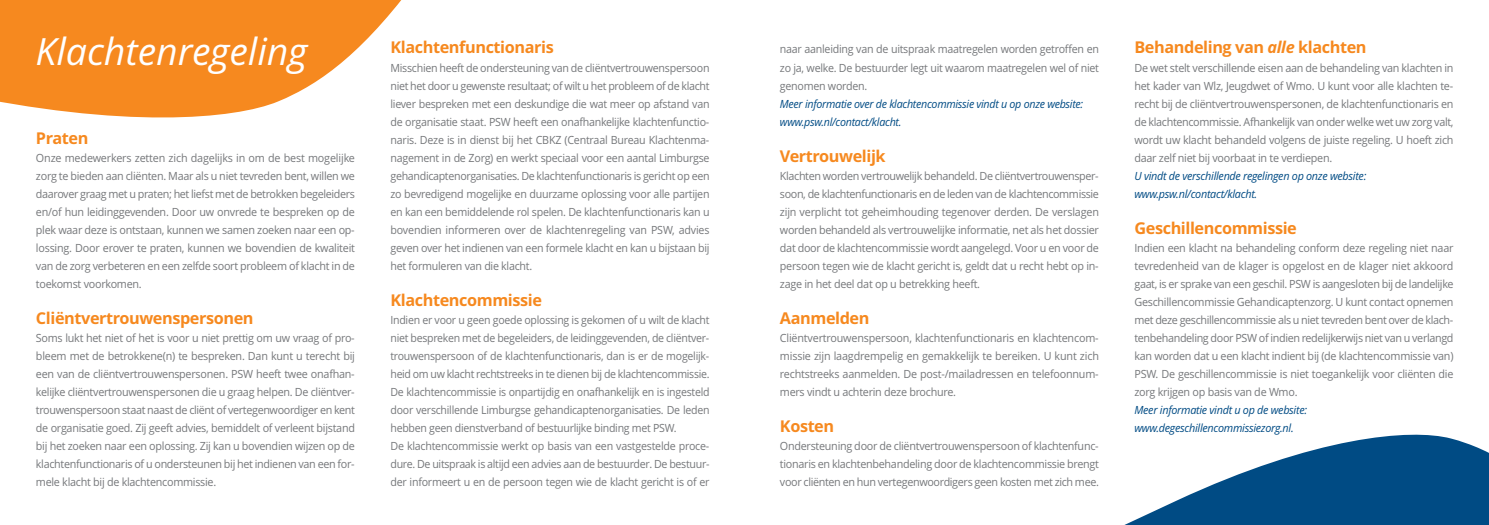
<style>
.page{position:relative;width:1489px;height:525px;background:#fff}
.page>*{position:absolute;margin:0;border:0;box-sizing:border-box;transform-origin:0 0}
.t1{font:italic 37.5px "Open Sans";color:#fff}
.t2{font:700 16.25px "Open Sans";letter-spacing:-.025em;color:#f6891f}
.t3{font:11.25px/18px "Open Sans";letter-spacing:-.025em;color:#76787b;text-align:justify;scale:.96 1}
.t4{font:11.25px/18px "Open Sans";letter-spacing:-.025em;color:#76787b;text-align:justify;scale:.95 1}
.t5{font:11.25px/18px "Open Sans";letter-spacing:-.025em;color:#76787b;scale:.94 1}
.t6{font:italic 11.25px/18px "Open Sans";letter-spacing:-.025em;color:#004b84;scale:.96 1}
.t7{font:italic 11.25px/18px "Open Sans";letter-spacing:-.025em;color:#004b84;scale:.95 1}
.s1{font-style:italic}
</style>
<div class="page">
<svg style="left:1126px;top:434px;width:362px;height:90px;fill:#004b84"></svg>
<svg style="left:0;top:0;width:402px;height:118px;fill:#f6891f"></svg>
<h1 class="t1" style="left:35px;top:30px;width:273px">Klachtenregeling</h1>
<h2 class="t2" style="left:36px;top:128px;width:54px">Praten</h2>
<p class="t3" style="left:36px;top:149px;width:334px">Onze medewerkers zetten zich dagelijks in om de best mogelijke zorg te bieden aan cliënten. Maar als u niet tevreden bent, willen we daarover graag met u praten; het liefst met de betrokken begeleiders en/of hun leidinggevenden. Door uw onvrede te bespreken op de plek waar deze is ontstaan, kunnen we samen zoeken naar een op&shy;lossing. Door erover te praten, kunnen we bovendien de kwaliteit van de zorg verbeteren en een zelfde soort probleem of klacht in de toekomst voorkomen.</p>
<h2 class="t2" style="left:36px;top:308px;width:219px">Cliëntvertrouwenspersonen</h2>
<p class="t3" style="left:36px;top:329px;width:334px">Soms lukt het niet of het is voor u niet prettig om uw vraag of pro&shy;bleem met de betrokkene(n) te bespreken. Dan kunt u terecht bij een van de cliëntvertrouwenspersonen. PSW heeft twee onafhan&shy;kelijke cliëntvertrouwenspersonen die u graag helpen. De cliëntver&shy;trouwenspersoon staat naast de cliënt of vertegenwoordiger en kent de organisatie goed. Zij geeft advies, bemiddelt of verleent bijstand bij het zoeken naar een oplossing. Zij kan u bovendien wijzen op de klachtenfunctionaris of u ondersteunen bij het indienen van een for&shy;mele klacht bij de klachtencommissie.</p>
<h2 class="t2" style="left:390px;top:38px;width:165px">Klachtenfunctionaris</h2>
<p class="t4" style="left:390px;top:59px;width:337px">Misschien heeft de ondersteuning van de cliëntvertrouwenspersoon niet het door u gewenste resultaat; of wilt u het probleem of de klacht liever bespreken met een deskundige die wat meer op afstand van de organisatie staat. PSW heeft een onafhankelijke klachtenfunctio&shy;naris. Deze is in dienst bij het CBKZ (Centraal Bureau Klachtenma&shy;nagement in de Zorg) en werkt speciaal voor een aantal Limburgse gehandicaptenorganisaties. De klachtenfunctionaris is gericht op een zo bevredigend mogelijke en duurzame oplossing voor alle partijen en kan een bemiddelende rol spelen. De klachtenfunctionaris kan u bovendien informeren over de klachtenregeling van PSW, advies geven over het indienen van een formele klacht en kan u bijstaan bij het formuleren van die klacht.</p>
<h2 class="t2" style="left:390px;top:290px;width:153px">Klachtencommissie</h2>
<p class="t5" style="left:390px;top:311px;width:341px">Indien er voor u geen goede oplossing is gekomen of u wilt de klacht niet bespreken met de begeleiders, de leidinggevenden, de cliëntver&shy;trouwenspersoon of de klachtenfunctionaris, dan is er de mogelijk&shy;heid om uw klacht rechtstreeks in te dienen bij de klachtencommissie.<br>De klachtencommissie is onpartijdig en onafhankelijk en is ingesteld door verschillende Limburgse gehandicaptenorganisaties. De leden hebben geen dienstverband of bestuurlijke binding met PSW.<br>De klachtencommissie werkt op basis van een vastgestelde proce&shy;dure. De uitspraak is altijd een advies aan de bestuurder. De bestuur&shy;der informeert u en de persoon tegen wie de klacht gericht is of er</p>
<p class="t4" style="left:780px;top:41px;width:337px">naar aanleiding van de uitspraak maatregelen worden getroffen en zo ja, welke. De bestuurder legt uit waarom maatregelen wel of niet genomen worden.</p>
<p class="t7" style="left:780px;top:95px;width:321px">Meer informatie over de klachtencommissie vindt u op onze website: www.psw.nl/contact/klacht.</p>
<h2 class="t2" style="left:780px;top:146px;width:107px">Vertrouwelijk</h2>
<p class="t3" style="left:780px;top:167px;width:334px">Klachten worden vertrouwelijk behandeld. De cliëntvertrouwensper&shy;soon, de klachtenfunctionaris en de leden van de klachtencommissie zijn verplicht tot geheimhouding tegenover derden. De verslagen worden behandeld als vertrouwelijke informatie, net als het dossier dat door de klachtencommissie wordt aangelegd. Voor u en voor de persoon tegen wie de klacht gericht is, geldt dat u recht hebt op in&shy;zage in het deel dat op u betrekking heeft.</p>
<h2 class="t2" style="left:780px;top:308px;width:91px">Aanmelden</h2>
<p class="t3" style="left:780px;top:329px;width:334px">Cliëntvertrouwenspersoon, klachtenfunctionaris en klachtencom&shy;missie zijn laagdrempelig en gemakkelijk te bereiken. U kunt zich rechtstreeks aanmelden. De post-/mailadressen en telefoonnum&shy;mers vindt u achterin deze brochure.</p>
<h2 class="t2" style="left:780px;top:416px;width:56px">Kosten</h2>
<p class="t3" style="left:780px;top:437px;width:334px">Ondersteuning door de cliëntvertrouwenspersoon of klachtenfunc&shy;tionaris en klachtenbehandeling door de klachtencommissie brengt voor cliënten en hun vertegenwoordigers geen kosten met zich mee.</p>
<h2 class="t2" style="left:1134px;top:38px;width:233px">Behandeling van <span class="s1">alle</span> klachten</h2>
<p class="t3" style="left:1134px;top:59px;width:334px">De wet stelt verschillende eisen aan de behandeling van klachten in het kader van Wlz, Jeugdwet of Wmo. U kunt voor alle klachten te&shy;recht bij de cliëntvertrouwenspersonen, de klachtenfunctionaris en de klachtencommissie. Afhankelijk van onder welke wet uw zorg valt, wordt uw klacht behandeld volgens de juiste regeling. U hoeft zich daar zelf niet bij voorbaat in te verdiepen.</p>
<p class="t6" style="left:1134px;top:167px;width:243px">U vindt de verschillende regelingen op onze website: www.psw.nl/contact/klacht.</p>
<h2 class="t2" style="left:1134px;top:218px;width:164px">Geschillencommissie</h2>
<p class="t3" style="left:1134px;top:239px;width:334px">Indien een klacht na behandeling conform deze regeling niet naar tevredenheid van de klager is opgelost en de klager niet akkoord gaat, is er sprake van een geschil. PSW is aangesloten bij de landelijke Geschillencommissie Gehandicaptenzorg. U kunt contact opnemen met deze geschillencommissie als u niet tevreden bent over de klach&shy;tenbehandeling door PSW of indien redelijkerwijs niet van u verlangd kan worden dat u een klacht indient bij (de klachtencommissie van)<br>PSW. De geschillencommissie is niet toegankelijk voor cliënten die zorg krijgen op basis van de Wmo.</p>
<p class="t6" style="left:1134px;top:401px;width:181px">Meer informatie vindt u op de website: www.degeschillencommissiezorg.nl.</p>
</div>
